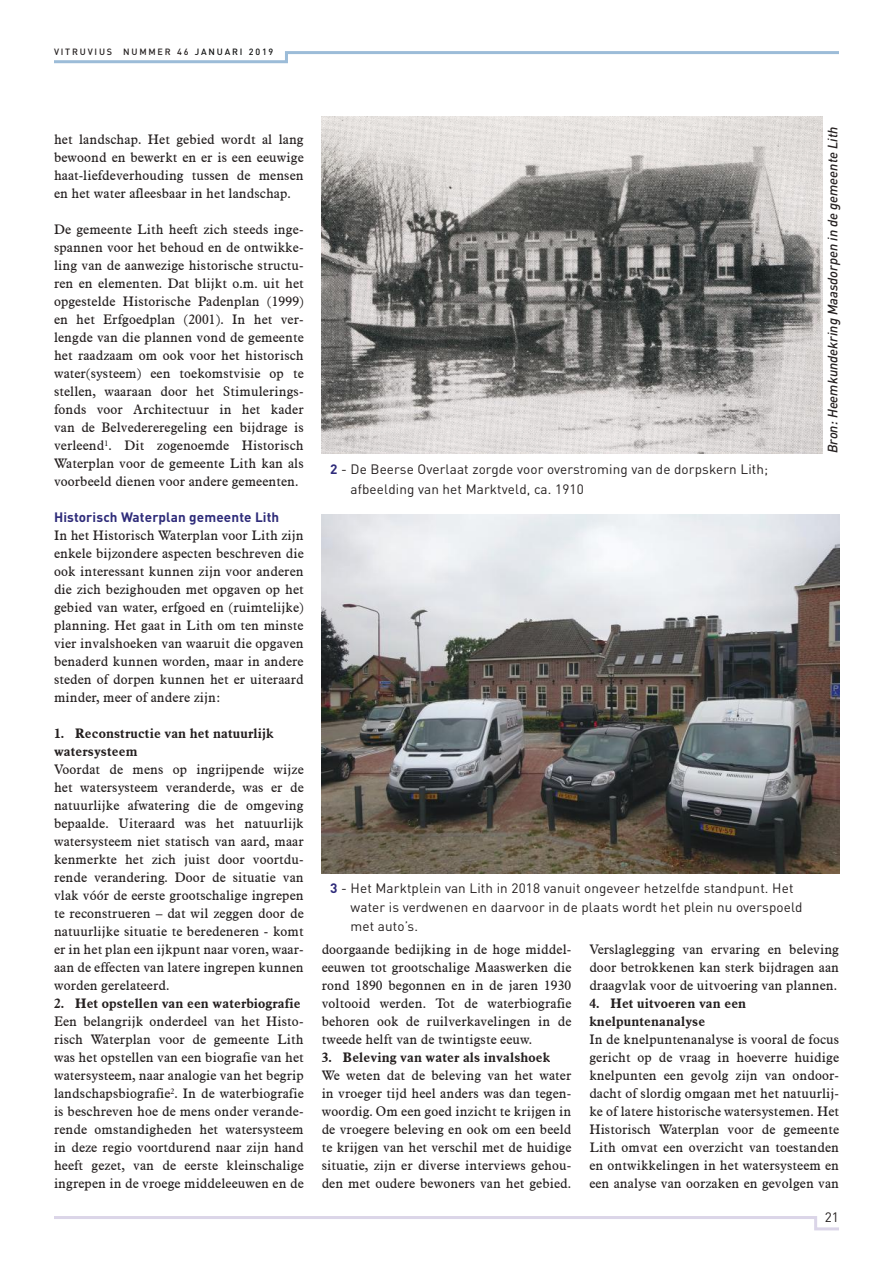
<style>
.page{position:relative;width:893px;height:1263px;background:#fff}
.page>*{position:absolute;margin:0;border:0;box-sizing:border-box;transform-origin:0 0}
.t1{font:13.5px/18px "Aldine 721 BT";letter-spacing:.01em;color:#241f1f;text-align:justify}
.t2{font:13.5px/19.2px "DIN";letter-spacing:.01em;color:#241f1f}
.t3{font:700 13.5px/18px "Aldine 721 BT";letter-spacing:.01em;color:#241f1f}
.t4{font:italic 500 13.5px "DIN";color:#241f1f}
.t5{font:700 13.5px "DIN";letter-spacing:.01em;color:#2f2c7a}
.t6{font:500 9px "DIN";letter-spacing:.2em;color:#241f1f}
.s1{color:#111212}
.s2{font-weight:700;color:#2f2c7a}
</style>
<div class="page">
<svg style="left:54px;top:1216px;width:785px;height:15px"></svg>
<svg style="left:54px;top:51px;width:785px;height:13px"></svg>
<img style="left:322px;top:117px;width:501px;height:336px">
<img style="left:322px;top:514px;width:517px;height:360px">
<p class="t6" style="left:54px;top:46px;width:221px">VITRUVIUS NUMMER 46 <span class="s1">JANUARI 2019</span></p>
<p class="t1" style="left:54px;top:130px;width:251px">het landschap. Het gebied wordt al lang bewoond en bewerkt en er is een eeuwige haat-liefdeverhouding tussen de mensen en het water afleesbaar in het landschap.</p>
<p class="t1" style="left:54px;top:220px;width:251px">De gemeente Lith heeft zich steeds inge&shy;spannen voor het behoud en de ontwikke&shy;ling van de aanwezige historische structu&shy;ren en elementen. Dat blijkt o.m. uit het opgestelde Historische Padenplan (1999) en het Erfgoedplan (2001). In het ver&shy;lengde van die plannen vond de gemeente het raadzaam om ook voor het historisch water(systeem) een toekomstvisie op te stellen, waaraan door het Stimulerings&shy;fonds voor Architectuur in het kader van de Belvedereregeling een bijdrage is verleend<sup>1</sup>. Dit zogenoemde Historisch Waterplan voor de gemeente Lith kan als voorbeeld dienen voor andere gemeenten.</p>
<p class="t5" style="left:54px;top:508px;width:227px">Historisch Waterplan gemeente Lith</p>
<p class="t1" style="left:54px;top:526px;width:251px">In het Historisch Waterplan voor Lith zijn enkele bijzondere aspecten beschreven die ook interessant kunnen zijn voor anderen die zich bezighouden met opgaven op het gebied van water, erfgoed en (ruimtelijke) planning. Het gaat in Lith om ten minste vier invalshoeken van waaruit die opgaven benaderd kunnen worden, maar in andere steden of dorpen kunnen het er uiteraard minder, meer of andere zijn:</p>
<p class="t3" style="left:54px;top:724px;width:221px">1. Reconstructie van het natuurlijk watersysteem</p>
<p class="t1" style="left:54px;top:760px;width:251px">Voordat de mens op ingrijpende wijze het watersysteem veranderde, was er de natuurlijke afwatering die de omgeving bepaalde. Uiteraard was het natuurlijk watersysteem niet statisch van aard, maar kenmerkte het zich juist door voortdu&shy;rende verandering. Door de situatie van vlak vóór de eerste grootschalige ingrepen te reconstrueren – dat wil zeggen door de natuurlijke situatie te beredeneren - komt er in het plan een ijkpunt naar voren, waar&shy;aan de effecten van latere ingrepen kunnen worden gerelateerd.</p>
<p class="t3" style="left:54px;top:994px;width:248px">2. Het opstellen van een waterbiografie</p>
<p class="t1" style="left:54px;top:1012px;width:251px">Een belangrijk onderdeel van het Histo&shy;risch Waterplan voor de gemeente Lith was het opstellen van een biografie van het watersysteem, naar analogie van het begrip landschapsbiografie<sup>2</sup>. In de waterbiografie is beschreven hoe de mens onder verande&shy;rende omstandigheden het watersysteem in deze regio voortdurend naar zijn hand heeft gezet, van de eerste kleinschalige ingrepen in de vroege middeleeuwen en de</p>
<p class="t2" style="left:350px;top:460px;width:419px;text-indent:-20px"><span class="s2">2</span> - De Beerse Overlaat zorgde voor overstroming van de dorpskern Lith; afbeelding van het Marktveld, ca. 1910</p>
<p class="t4" style="left:824px;top:453px;width:328px;rotate:-90deg">Bron: Heemkundekring Maasdorpen in de gemeente Lith</p>
<p class="t2" style="left:350px;top:878px;width:454px;text-indent:-20px"><span class="s2">3</span> - Het Marktplein van Lith in 2018 vanuit ongeveer hetzelfde standpunt. Het water is verdwenen en daarvoor in de plaats wordt het plein nu overspoeld met auto’s.</p>
<p class="t1" style="left:322px;top:940px;width:251px">doorgaande bedijking in de hoge middel&shy;eeuwen tot grootschalige Maaswerken die rond 1890 begonnen en in de jaren 1930 voltooid werden. Tot de waterbiografie behoren ook de ruilverkavelingen in de tweede helft van de twintigste eeuw.</p>
<p class="t3" style="left:322px;top:1048px;width:230px">3. Beleving van water als invalshoek</p>
<p class="t1" style="left:322px;top:1066px;width:251px">We weten dat de beleving van het water in vroeger tijd heel anders was dan tegen&shy;woordig. Om een goed inzicht te krijgen in de vroegere beleving en ook om een beeld te krijgen van het verschil met de huidige situatie, zijn er diverse interviews gehou&shy;den met oudere bewoners van het gebied.</p>
<p class="t1" style="left:589px;top:940px;width:251px">Verslaglegging van ervaring en beleving door betrokkenen kan sterk bijdragen aan draagvlak voor de uitvoering van plannen.</p>
<p class="t3" style="left:589px;top:994px;width:158px">4. Het uitvoeren van een knelpuntenanalyse</p>
<p class="t1" style="left:589px;top:1030px;width:251px">In de knelpuntenanalyse is vooral de focus gericht op de vraag in hoeverre huidige knelpunten een gevolg zijn van ondoor&shy;dacht of slordig omgaan met het natuurlij&shy;ke of latere historische watersystemen. Het Historisch Waterplan voor de gemeente Lith omvat een overzicht van toestanden en ontwikkelingen in het watersysteem en een analyse van oorzaken en gevolgen van</p>
<p class="t2" style="left:825px;top:1207px;width:16px">21</p>
</div>
